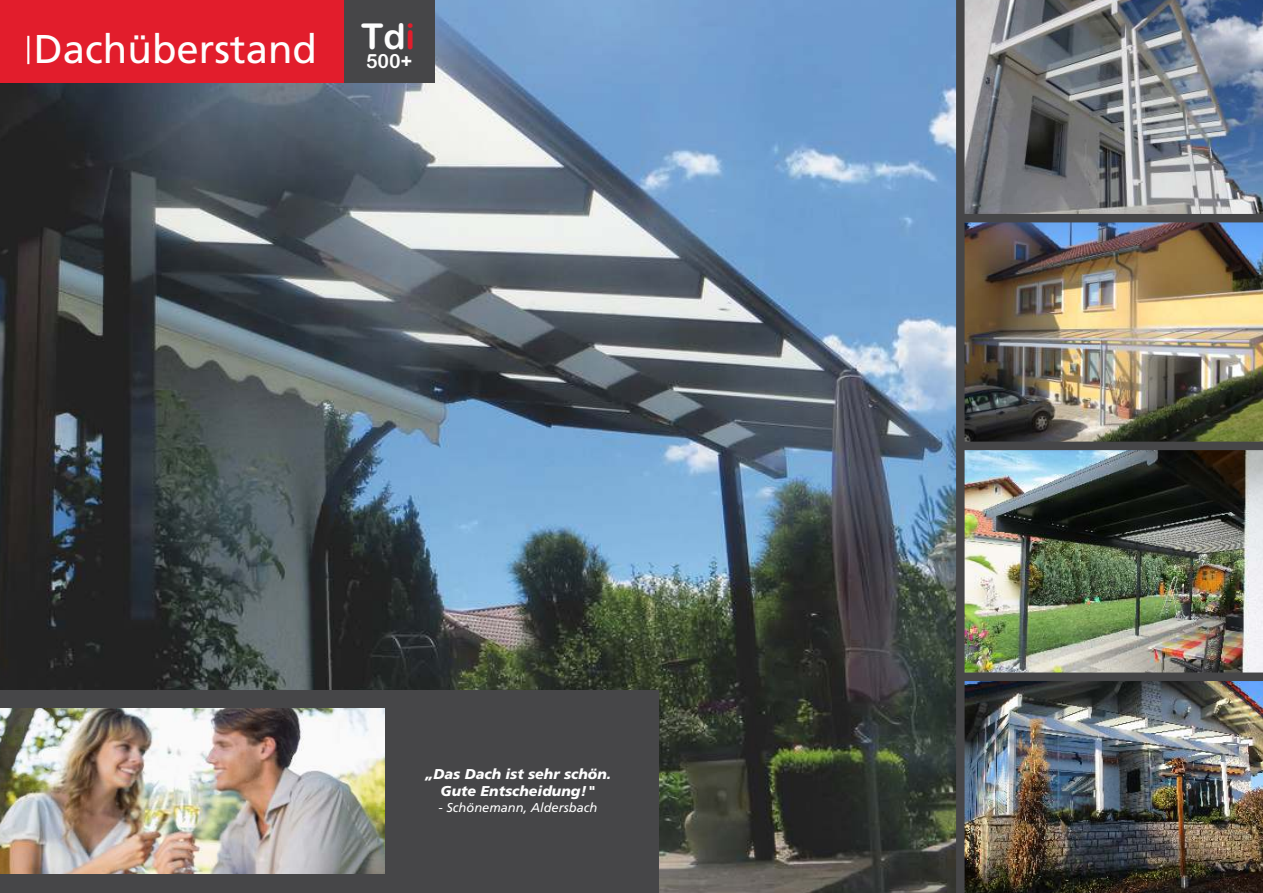
<style>
.page{position:relative;width:1263px;height:893px;background:#fff}
.page>*{position:absolute;margin:0;border:0;box-sizing:border-box;transform-origin:0 0}
.t1{font:40.2px "Frutiger";color:#fefefe}
.t2{font:19.5px "Arial Rounded MT Bold";color:#fefefe}
.t3{font:italic 900 14.25px/17.1px "Frutiger";color:#fefefe;text-align:center}
.t4{font:italic 12.9px "Frutiger";color:#fefefe}
</style>
<div class="page">
<img style="left:0;top:0;width:956px;height:893px">
<div style="left:0;top:0;width:401px;height:83px;background:#e21d2c"></div>
<hr style="left:27px;top:36px;width:2px;height:28px;background:#fefefe">
<div style="left:344px;top:0;width:90px;height:83px;background:#464648"></div>
<img style="left:964px;top:0;width:299px;height:442px">
<img style="left:964px;top:450px;width:299px;height:443px">
<div style="left:956px;top:0;width:8px;height:893px;background:#464648"></div>
<div style="left:959px;top:214px;width:304px;height:8px;background:#464648"></div>
<div style="left:959px;top:442px;width:304px;height:8px;background:#464648"></div>
<div style="left:959px;top:672px;width:304px;height:9px;background:#464648"></div>
<div style="left:0;top:690px;width:658px;height:203px;background:#464648"></div>
<img style="left:0;top:708px;width:385px;height:165px">
<h1 class="t1" style="left:34px;top:33px;width:383px">Dachüberstand <sup>Td</sup><sup>i</sup></h1>
<h2 class="t2" style="left:366px;top:54px;width:48px">500+</h2>
<p class="t3" style="left:425px;top:767px;width:188px">„Das Dach ist sehr schön.<br>Gute Entscheidung!"</p>
<p class="t4" style="left:439px;top:802px;width:160px">- Schönemann, Aldersbach</p>
</div>
